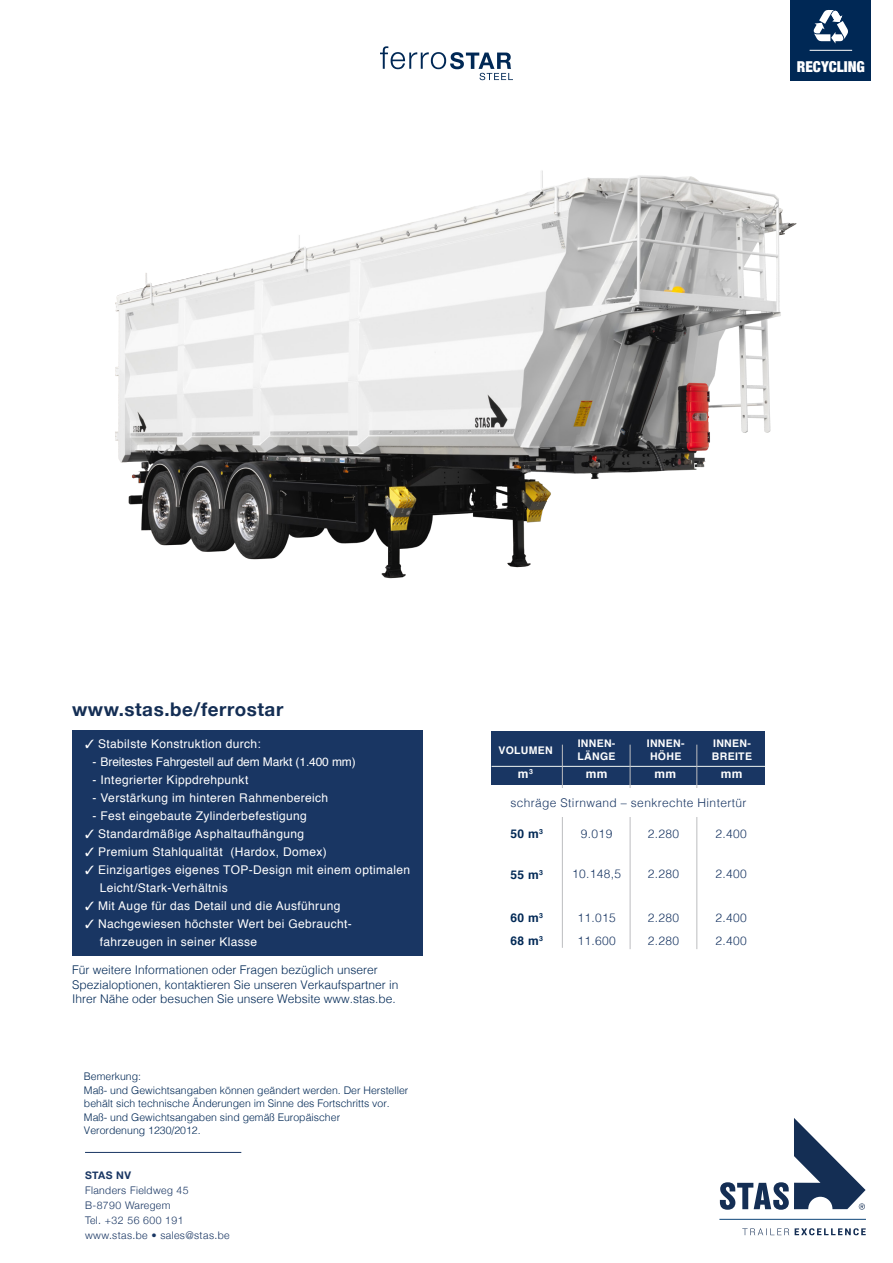
<style>
.page{position:relative;width:893px;height:1263px;background:#fff}
.page>*{position:absolute;margin:0;border:0;box-sizing:border-box;transform-origin:0 0}
.t1{font:700 18.75px "Helvetica Neue";letter-spacing:.03em;color:#142e54}
.t2{font:900 condensed 15px "Helvetica Neue";color:#fff}
.t3{font:12px/18px "Helvetica";letter-spacing:.03em;color:#fff}
.t4{font:300 12px/14.4px "Helvetica";color:#002855}
.t5{font:300 12px "Helvetica";letter-spacing:.03em;color:#193663}
.t6{font:12px "Helvetica";letter-spacing:-.01em;color:#fff}
.t7{font:700 12px "Helvetica";letter-spacing:.03em;color:#002855}
.t8{font:700 12px "Helvetica";color:#fff}
.t9{font:300 10.5px/13.5px "Helvetica";color:#002855}
.t10{font:300 10.5px "Helvetica Neue";letter-spacing:.04em;color:#193663}
.t11{font:700 10.5px/12.6px "Helvetica";letter-spacing:.03em;color:#fff;text-align:center}
.t12{font:700 10.5px "Helvetica Neue";letter-spacing:.04em;color:#193663}
</style>
<div class="page">
<div style="left:492px;top:731px;width:273px;height:54px;background:#193663"></div>
<hr style="left:492px;top:766px;width:273px;height:1px;background:#eef4f2">
<div style="left:72px;top:730px;width:351px;height:226px;background:#193663"></div>
<hr style="left:562px;top:745px;width:1px;height:203px;background:#bcbdc0">
<hr style="left:630px;top:745px;width:1px;height:204px;background:#bcbdc0">
<hr style="left:696px;top:745px;width:1px;height:204px;background:#bcbdc0">
<div style="left:492px;top:788px;width:273px;height:29px;background:#fff"></div>
<img style="left:115px;top:170px;width:682px;height:409px">
<hr style="left:85px;top:1152px;width:156px;height:1px;background:#193663">
<svg style="left:720px;top:1118px;width:145px;height:92px"></svg>
<svg style="left:742px;top:1228px;width:124px;height:7px"></svg>
<hr style="left:719px;top:1219px;width:147px;height:1px;background:#0e4679">
<div style="left:790px;top:0;width:81px;height:80px;background:#002855"></div>
<svg style="left:814px;top:10px;width:34px;height:34px"></svg>
<hr style="left:810px;top:50px;width:42px;height:1px;background:#fff">
<svg style="left:380px;top:46px;width:133px;height:34px"></svg>
<p class="t2" style="left:797px;top:54px;width:70px">RECYCLING</p>
<p class="t1" style="left:72px;top:694px;width:213px">www.stas.be/ferrostar</p>
<p class="t3" style="left:85px;top:735px;width:177px">✓ Stabilste Konstruktion durch:</p>
<p class="t6" style="left:93px;top:752px;width:265px">- Breitestes Fahrgestell auf dem Markt (1.400 mm)</p>
<p class="t3" style="left:93px;top:771px;width:157px">- Integrierter Kippdrehpunkt</p>
<p class="t3" style="left:93px;top:789px;width:237px">- Verstärkung im hinteren Rahmenbereich</p>
<p class="t3" style="left:93px;top:807px;width:216px">- Fest eingebaute Zylinderbefestigung</p>
<p class="t3" style="left:85px;top:825px;width:221px">✓ Standardmäßige Asphaltaufhängung</p>
<p class="t3" style="left:85px;top:843px;width:243px">✓ Premium Stahlqualität (Hardox, Domex)</p>
<p class="t3" style="left:85px;top:861px;width:327px">✓ Einzigartiges eigenes TOP-Design mit einem optimalen</p>
<p class="t3" style="left:100px;top:879px;width:129px">Leicht/Stark-Verhältnis</p>
<p class="t3" style="left:85px;top:897px;width:257px">✓ Mit Auge für das Detail und die Ausführung</p>
<p class="t3" style="left:100px;top:915px;width:253px;text-indent:-15px">✓ Nachgewiesen höchster Wert bei Gebraucht&shy;fahrzeugen in seiner Klasse</p>
<p class="t4" style="left:72px;top:962px;width:307px">Für weitere Informationen oder Fragen bezüglich unserer</p>
<p class="t4" style="left:72px;top:976px;width:328px">Spezialoptionen, kontaktieren Sie unseren Verkaufspartner in<br>Ihrer Nähe oder besuchen Sie unsere Website www.stas.be.</p>
<p class="t9" style="left:84px;top:1069px;width:59px">Bemerkung:</p>
<p class="t9" style="left:84px;top:1082px;width:326px">Maß- und Gewichtsangaben können geändert werden. Der Hersteller behält sich technische Änderungen im Sinne des Fortschritts vor.</p>
<p class="t9" style="left:84px;top:1109px;width:258px">Maß- und Gewichtsangaben sind gemäß Europäischer</p>
<p class="t9" style="left:84px;top:1123px;width:118px">Verordenung 1230/2012.</p>
<p class="t12" style="left:85px;top:1166px;width:47px">STAS NV</p>
<p class="t10" style="left:85px;top:1181px;width:105px">Flanders Fieldweg 45</p>
<p class="t10" style="left:85px;top:1196px;width:87px">B-8790 Waregem</p>
<p class="t10" style="left:85px;top:1211px;width:100px">Tel. +32 56 600 191</p>
<p class="t10" style="left:85px;top:1226px;width:146px">www.stas.be • sales@stas.be</p>
<p class="t11" style="left:498px;top:744px;width:56px">VOLUMEN</p>
<p class="t11" style="left:578px;top:737px;width:39px">INNEN-</p>
<p class="t11" style="left:578px;top:750px;width:40px">LÄNGE</p>
<p class="t11" style="left:647px;top:737px;width:39px">INNEN-<br>HÖHE</p>
<p class="t11" style="left:713px;top:737px;width:39px">INNEN-</p>
<p class="t11" style="left:712px;top:750px;width:42px">BREITE</p>
<p class="t8" style="left:518px;top:764px;width:16px">m<sup>3</sup></p>
<p class="t8" style="left:586px;top:764px;width:23px">mm</p>
<p class="t8" style="left:655px;top:764px;width:23px">mm</p>
<p class="t8" style="left:721px;top:764px;width:23px">mm</p>
<p class="t5" style="left:510px;top:793px;width:238px">schräge Stirnwand – senkrechte Hintertür</p>
<p class="t7" style="left:510px;top:824px;width:34px">50 m<sup>3</sup></p>
<p class="t5" style="left:581px;top:824px;width:33px">9.019</p>
<p class="t5" style="left:648px;top:824px;width:33px">2.280</p>
<p class="t5" style="left:715px;top:824px;width:33px">2.400</p>
<p class="t7" style="left:510px;top:865px;width:34px">55 m<sup>3</sup></p>
<p class="t5" style="left:572px;top:864px;width:51px">10.148,5</p>
<p class="t5" style="left:648px;top:864px;width:33px">2.280</p>
<p class="t5" style="left:715px;top:864px;width:33px">2.400</p>
<p class="t7" style="left:510px;top:908px;width:34px">60 m<sup>3</sup></p>
<p class="t5" style="left:577px;top:907px;width:40px">11.015</p>
<p class="t5" style="left:648px;top:907px;width:33px">2.280</p>
<p class="t5" style="left:715px;top:907px;width:33px">2.400</p>
<p class="t7" style="left:510px;top:931px;width:34px">68 m<sup>3</sup></p>
<p class="t5" style="left:577px;top:930px;width:40px">11.600</p>
<p class="t5" style="left:648px;top:930px;width:33px">2.280</p>
<p class="t5" style="left:715px;top:930px;width:33px">2.400</p>
</div>
